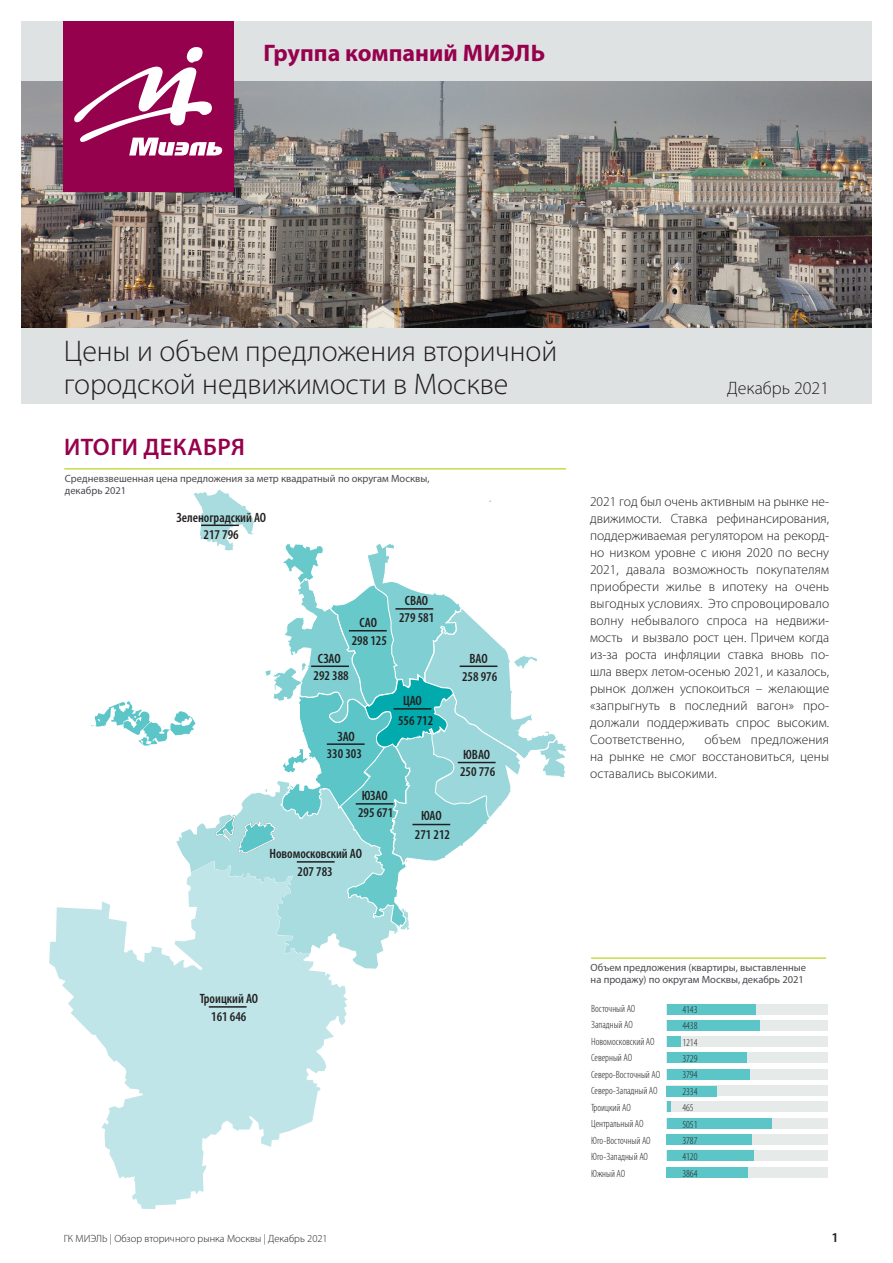
<style>
.page{position:relative;width:893px;height:1263px;background:#fff}
.page>*{position:absolute;margin:0;border:0;box-sizing:border-box;transform-origin:0 0}
.t1{font:300 30px/33px "Myriad Pro";color:#231f20}
.t2{font:700 24px "Myriad Pro";color:#96014e}
.t3{font:600 24px "Myriad Pro";letter-spacing:.02em;color:#96014e}
.t4{font:300 18px "Myriad Pro";color:#231f20}
.t5{font:300 13.5px/17px "Myriad Pro";letter-spacing:.01em;color:#231f20;text-align:justify}
.t6{font:600 condensed 13.5px/18.3px "Myriad Pro";color:#231f20;text-align:center}
.t7{font:600 13.5px "Myriad Pro";color:#231f20}
.t8{font:300 condensed 10.5px/16.5px "Myriad Pro";color:#231f20}
.t9{font:10.5px/12px "Myriad Pro";color:#494a50}
.t10{font:300 10.5px "Myriad Pro";color:#231f20}
</style>
<div class="page">
<div style="left:667px;top:1167px;width:161px;height:10px;background:#e6eae9"></div>
<div style="left:667px;top:1118px;width:161px;height:10px;background:#e6eae9"></div>
<div style="left:667px;top:1069px;width:161px;height:10px;background:#e6eae9"></div>
<div style="left:667px;top:1151px;width:161px;height:10px;background:#e6eae9"></div>
<div style="left:667px;top:1102px;width:161px;height:10px;background:#e6eae9"></div>
<div style="left:667px;top:1053px;width:161px;height:10px;background:#e6eae9"></div>
<div style="left:667px;top:1020px;width:161px;height:10px;background:#e6eae9"></div>
<div style="left:667px;top:1134px;width:161px;height:11px;background:#e6eae9"></div>
<div style="left:667px;top:1085px;width:161px;height:11px;background:#e6eae9"></div>
<div style="left:667px;top:1036px;width:161px;height:11px;background:#e6eae9"></div>
<div style="left:667px;top:1004px;width:161px;height:10px;background:#e6eae9"></div>
<div style="left:667px;top:1118px;width:104px;height:10px;background:#5cc5c8"></div>
<div style="left:667px;top:1004px;width:88px;height:10px;background:#5cc5c8"></div>
<div style="left:667px;top:1020px;width:92px;height:10px;background:#5cc5c8"></div>
<div style="left:667px;top:1036px;width:14px;height:11px;background:#5cc5c8"></div>
<svg style="left:667px;top:1102px;width:3px;height:10px"></svg>
<div style="left:667px;top:1053px;width:80px;height:10px;background:#5cc5c8"></div>
<div style="left:667px;top:1069px;width:82px;height:10px;background:#5cc5c8"></div>
<div style="left:667px;top:1086px;width:50px;height:10px;background:#5cc5c8"></div>
<div style="left:667px;top:1134px;width:85px;height:11px;background:#5cc5c8"></div>
<div style="left:667px;top:1151px;width:86px;height:10px;background:#5cc5c8"></div>
<div style="left:667px;top:1167px;width:81px;height:10px;background:#5cc5c8"></div>
<hr style="left:64px;top:468px;width:502px;height:2px;background:#c9db49">
<hr style="left:591px;top:957px;width:235px;height:2px;background:#c9db49">
<svg style="left:49px;top:907px;width:299px;height:302px;fill:#c0e5e8"></svg>
<svg style="left:91px;top:490px;width:476px;height:479px"></svg>
<img style="left:21px;top:81px;width:851px;height:247px">
<div style="left:21px;top:21px;width:851px;height:60px;background:#dfe2e3"></div>
<div style="left:21px;top:328px;width:851px;height:76px;background:#dfe2e3"></div>
<div style="left:64px;top:21px;width:170px;height:170px;background:#96014e"></div>
<svg style="left:74px;top:47px;width:149px;height:109px"></svg>
<hr style="left:394px;top:708px;width:37px;height:2px;background:#231f20">
<hr style="left:460px;top:665px;width:37px;height:2px;background:#231f20">
<hr style="left:395px;top:608px;width:38px;height:2px;background:#231f20">
<hr style="left:349px;top:630px;width:38px;height:1px;background:#231f20">
<hr style="left:311px;top:665px;width:38px;height:2px;background:#231f20">
<hr style="left:327px;top:743px;width:38px;height:2px;background:#231f20">
<hr style="left:458px;top:762px;width:38px;height:1px;background:#231f20">
<hr style="left:412px;top:824px;width:38px;height:1px;background:#231f20">
<hr style="left:356px;top:803px;width:38px;height:2px;background:#231f20">
<hr style="left:297px;top:861px;width:38px;height:2px;background:#231f20">
<hr style="left:209px;top:1006px;width:38px;height:2px;background:#231f20">
<hr style="left:201px;top:524px;width:38px;height:2px;background:#231f20">
<h2 class="t2" style="left:264px;top:37px;width:283px">Группа компаний МИЭЛЬ</h2>
<h1 class="t1" style="left:64px;top:335px;width:495px">Цены и объем предложения вторичной городской недвижимости в Москве</h1>
<h2 class="t3" style="left:64px;top:432px;width:182px">ИТОГИ ДЕКАБРЯ</h2>
<p class="t9" style="left:65px;top:472px;width:366px">Средневзвешенная цена предложения за метр квадратный по округам Москвы, декабрь 2021</p>
<p class="t6" style="left:177px;top:508px;width:91px">Зеленоградский АО</p>
<p class="t6" style="left:204px;top:525px;width:37px">217 796</p>
<p class="t6" style="left:360px;top:613px;width:19px">САО</p>
<p class="t6" style="left:318px;top:649px;width:24px">СЗАО</p>
<p class="t6" style="left:352px;top:631px;width:37px">298 125</p>
<p class="t6" style="left:313px;top:666px;width:37px">292 388</p>
<p class="t6" style="left:338px;top:727px;width:19px">ЗАО</p>
<p class="t6" style="left:327px;top:744px;width:37px">330 303</p>
<p class="t6" style="left:405px;top:591px;width:25px">СВАО</p>
<p class="t6" style="left:399px;top:608px;width:37px">279 581</p>
<p class="t6" style="left:403px;top:691px;width:20px">ЦАО</p>
<p class="t6" style="left:398px;top:711px;width:37px">556 712</p>
<p class="t6" style="left:362px;top:786px;width:27px">ЮЗАО</p>
<p class="t6" style="left:358px;top:803px;width:37px">295 671</p>
<p class="t6" style="left:269px;top:844px;width:94px">Новомосковский АО</p>
<p class="t6" style="left:298px;top:862px;width:37px">207 783</p>
<p class="t6" style="left:421px;top:806px;width:22px">ЮАО</p>
<p class="t6" style="left:415px;top:825px;width:37px">271 212</p>
<p class="t6" style="left:462px;top:649px;width:37px">ВАО<br>258 976</p>
<p class="t6" style="left:463px;top:745px;width:28px">ЮВАО</p>
<p class="t6" style="left:460px;top:762px;width:37px">250 776</p>
<p class="t6" style="left:200px;top:989px;width:60px">Троицкий АО</p>
<p class="t6" style="left:211px;top:1007px;width:37px">161 646</p>
<h3 class="t4" style="left:727px;top:378px;width:104px">Декабрь 2021</h3>
<p class="t5" style="left:590px;top:493px;width:241px">2021 год был очень активным на рынке не&shy;движимости. Ставка рефинансирования, поддерживаемая регулятором на рекорд&shy;но низком уровне с июня 2020 по весну 2021, давала возможность покупателям приобрести жилье в ипотеку на очень выгодных условиях. Это спровоцировало волну небывалого спроса на недвижи&shy;мость и вызвало рост цен. Причем когда из-за роста инфляции ставка вновь по&shy;шла вверх летом-осенью 2021, и казалось, рынок должен успокоиться – желающие «запрыгнуть в последний вагон» про&shy;должали поддерживать спрос высоким.<br>Соответственно,</p>
<p class="t5" style="left:590px;top:731px;width:241px;text-indent:115px">объем предложения на рынке не смог восстановиться, цены оставались высокими.</p>
<p class="t9" style="left:591px;top:961px;width:217px">Объем предложения (квартиры, выставленные на продажу) по округам Москвы, декабрь 2021</p>
<p class="t8" style="left:591px;top:1000px;width:71px">Восточный АО<br>Западный АО<br>Новомосковский АО<br>Северный АО<br>Северо-Восточный АО<br>Северо-Западный АО<br>Троицкий АО<br>Центральный АО<br>Юго-Восточный АО<br>Юго-Западный АО<br>Южный АО</p>
<p class="t8" style="left:682px;top:1001px;width:17px">4143<br>4438<br>1214<br>3729<br>3794<br>2334<br>465<br>5051<br>3787<br>4120<br>3864</p>
<p class="t10" style="left:64px;top:1232px;width:265px">ГК МИЭЛЬ | Обзор вторичного рынка Москвы | Декабрь 2021</p>
<p class="t7" style="left:831px;top:1228px;width:9px">1</p>
</div>
